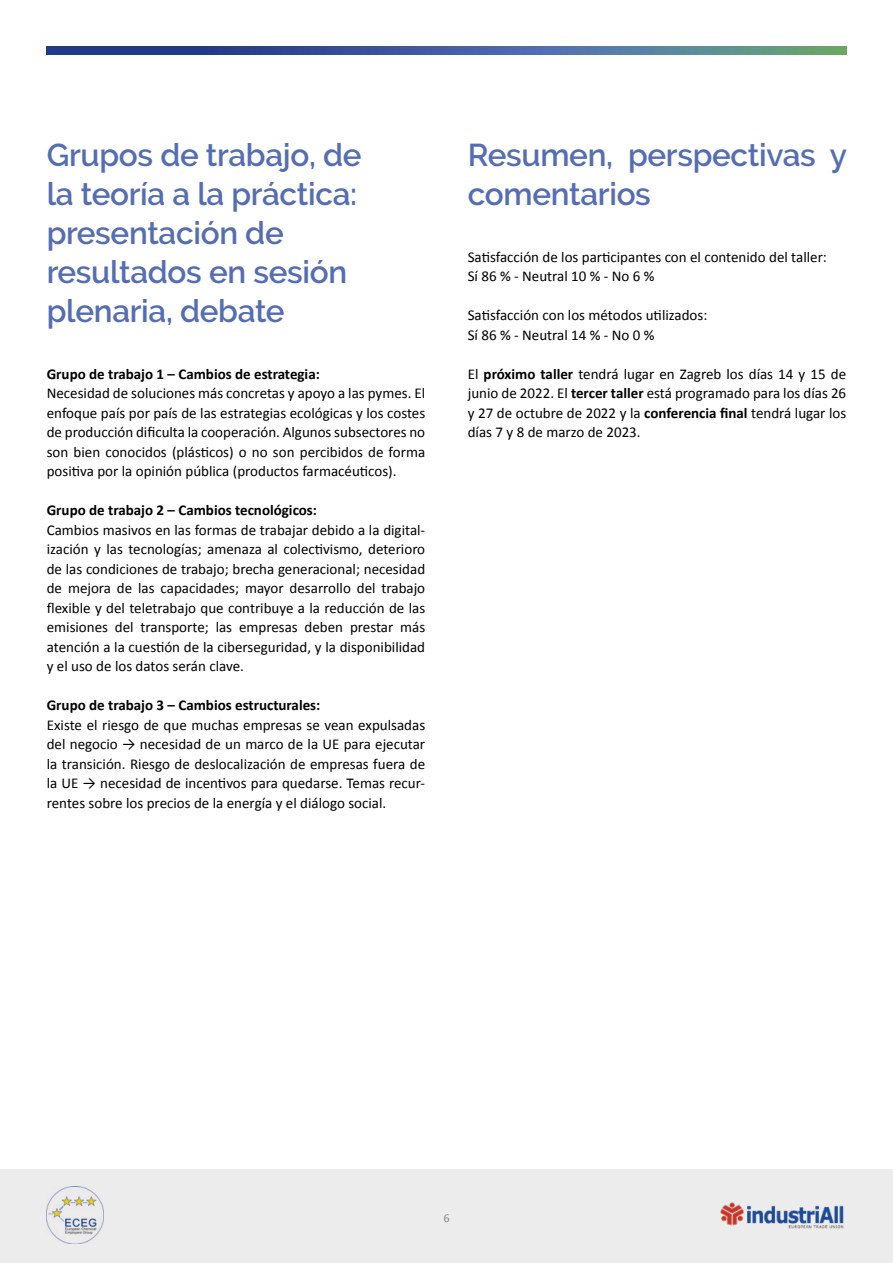
<style>
.page{position:relative;width:893px;height:1263px;background:#fff}
.page>*{position:absolute;margin:0;border:0;box-sizing:border-box;transform-origin:0 0}
.t1{font:600 31.5px/39px "Raleway";letter-spacing:-.01em;color:#556eb3}
.t2{font:15px/19.5px "Calibri";color:#000;text-align:justify}
.t3{font:700 15px "Calibri";color:#000}
.t4{font:12px "Calibri";color:#878787}
.s1{font-weight:700}
</style>
<div class="page">
<div style="left:0;top:1170px;width:893px;height:93px;background:#edeced"></div>
<img style="left:721px;top:1202px;width:122px;height:27px">
<svg style="left:47px;top:47px;width:799px;height:8px;background:#436393"></svg>
<img style="left:47px;top:1186px;width:57px;height:57px">
<h1 class="t1" style="left:47px;top:136px;width:316px">Grupos de trabajo, de la teoría a la práctica: presentación de resultados en sesión plenaria, debate</h1>
<p class="t3" style="left:47px;top:364px;width:275px">Grupo de trabajo 1 – Cambios de estrategia:</p>
<p class="t2" style="left:47px;top:383px;width:380px">Necesidad de soluciones más concretas y apoyo a las pymes. El enfoque país por país de las estrategias ecológicas y los costes de producción dificulta la cooperación. Algunos subsectores no son bien conocidos (plásticos) o no son percibidos de forma positiva por la opinión pública (productos farmacéuticos).</p>
<p class="t3" style="left:47px;top:501px;width:272px">Grupo de trabajo 2 – Cambios tecnológicos:</p>
<p class="t2" style="left:47px;top:519px;width:380px">Cambios masivos en las formas de trabajar debido a la digital&shy;ización y las tecnologías; amenaza al colectivismo, deterioro de las condiciones de trabajo; brecha generacional; necesidad de mejora de las capacidades; mayor desarrollo del trabajo flexible y del teletrabajo que contribuye a la reducción de las emisiones del transporte; las empresas deben prestar más atención a la cuestión de la ciberseguridad, y la disponibilidad y el uso de los datos serán clave.</p>
<p class="t3" style="left:47px;top:696px;width:275px">Grupo de trabajo 3 – Cambios estructurales:</p>
<p class="t2" style="left:47px;top:714px;width:380px">Existe el riesgo de que muchas empresas se vean expulsadas del negocio → necesidad de un marco de la UE para ejecutar la transición. Riesgo de deslocalización de empresas fuera de la UE → necesidad de incentivos para quedarse. Temas recur&shy;rentes sobre los precios de la energía y el diálogo social.</p>
<h1 class="t1" style="left:468px;top:136px;width:381px">Resumen, perspectivas y comentarios</h1>
<p class="t2" style="left:468px;top:246px;width:361px">Satisfacción de los participantes con el contenido del taller:<br>Sí 86 % - Neutral 10 % - No 6 %</p>
<p class="t2" style="left:468px;top:305px;width:241px">Satisfacción con los métodos utilizados:<br>Sí 86 % - Neutral 14 % - No 0 %</p>
<p class="t2" style="left:468px;top:363px;width:380px">El <span class="s1">próximo taller</span> tendrá lugar en Zagreb los días 14 y 15 de junio de 2022. El <span class="s1">tercer taller</span> está programado para los días 26 y 27 de octubre de 2022 y la <span class="s1">conferencia final</span> tendrá lugar los días 7 y 8 de marzo de 2023.</p>
<p class="t4" style="left:443px;top:1210px;width:8px">6</p>
</div>
